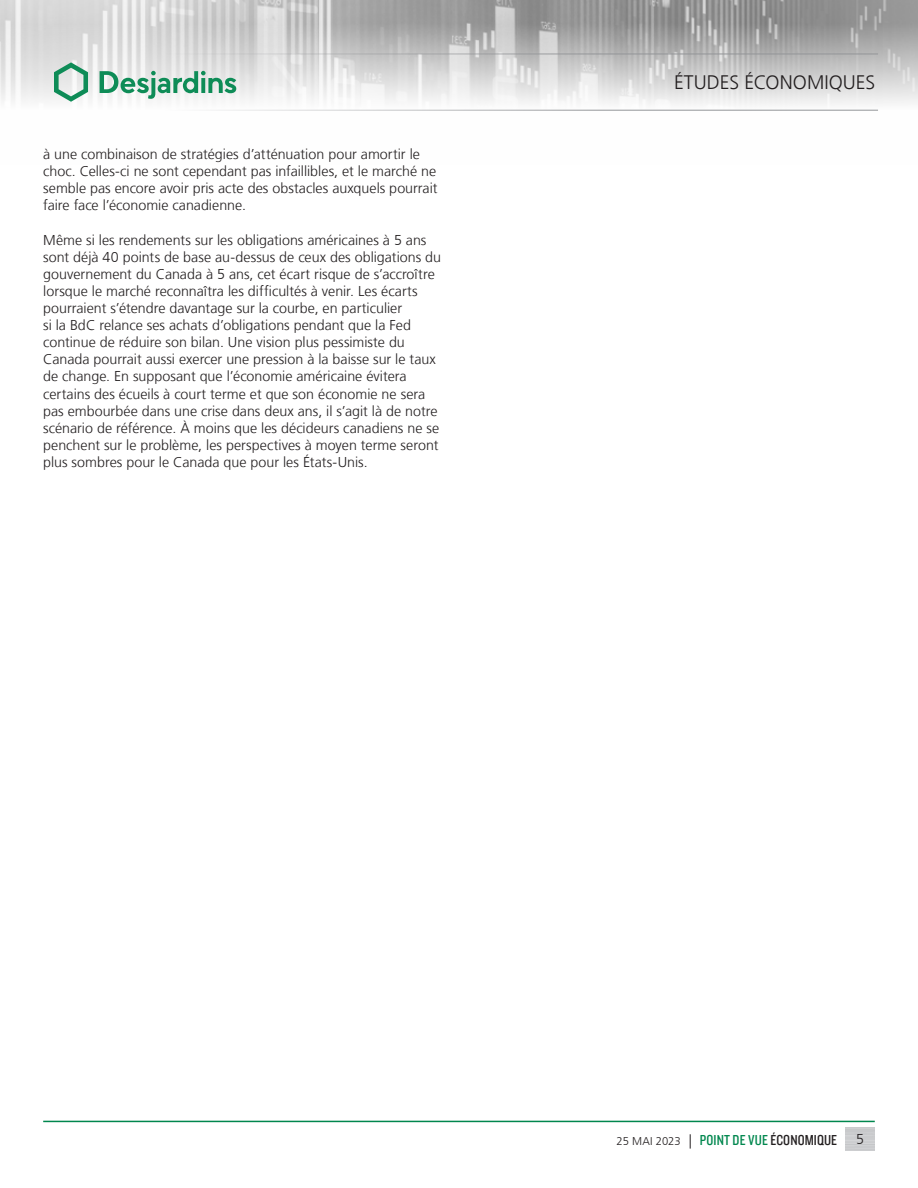
<style>
.page{position:relative;width:918px;height:1188px;background:#fff}
.page>*{position:absolute;margin:0;border:0;box-sizing:border-box;transform-origin:0 0}
.t1{font:300 19.5px "Frutiger LT";color:#231f20}
.t2{font:15px "Knockout 29 Junior Ltweight";letter-spacing:.005em;color:#00874e}
.t3{font:300 14.25px/17.1px "Frutiger LT";color:#231f20}
.s1{font-family:"Frutiger LT";font-weight:300;font-size:11.25px;color:#231f20}
.s2{font-family:"Frutiger LT";font-weight:300;font-size:14.25px;color:#231f20}
.s3{color:#231f20}
</style>
<div class="page">
<img style="left:0;top:0;width:918px;height:110px">
<hr style="left:0;top:54px;width:878px;height:1px;background:#939598">
<hr style="left:0;top:110px;width:878px;height:1px;background:#939598">
<svg style="left:54px;top:62px;width:34px;height:40px"></svg>
<svg style="left:100px;top:71px;width:136px;height:28px"></svg>
<hr style="left:43px;top:1121px;width:832px;height:1px;background:#00874e">
<p class="t3" style="left:43px;top:146px;width:396px">à une combinaison de stratégies d’atténuation pour amortir le choc. Celles-ci ne sont cependant pas infaillibles, et le marché ne semble pas encore avoir pris acte des obstacles auxquels pourrait faire face l’économie canadienne.</p>
<p class="t3" style="left:43px;top:231px;width:399px">Même si les rendements sur les obligations américaines à 5 ans sont déjà 40 points de base au-dessus de ceux des obligations du gouvernement du Canada à 5 ans, cet écart risque de s’accroître lorsque le marché reconnaîtra les difficultés à venir. Les écarts pourraient s’étendre davantage sur la courbe, en particulier<br>si la BdC relance ses achats d’obligations pendant que la Fed continue de réduire son bilan. Une vision plus pessimiste du Canada pourrait aussi exercer une pression à la baisse sur le taux de change. En supposant que l’économie américaine évitera certains des écueils à court terme et que son économie ne sera pas embourbée dans une crise dans deux ans, il s’agit là de notre scénario de référence. À moins que les décideurs canadiens ne se penchent sur le problème, les perspectives à moyen terme seront plus sombres pour le Canada que pour les États-Unis.</p>
<h1 class="t1" style="left:674px;top:72px;width:203px">ÉTUDES ÉCONOMIQUES</h1>
<p class="t2" style="left:617px;top:1130px;width:222px"><span class="s1">25 MAI 2023</span> <span class="s2">|</span> POINT DE VUE <span class="s3">ÉCONOMIQUE</span></p>
<p class="t3" style="left:856px;top:1131px;width:9px">5</p>
</div>
